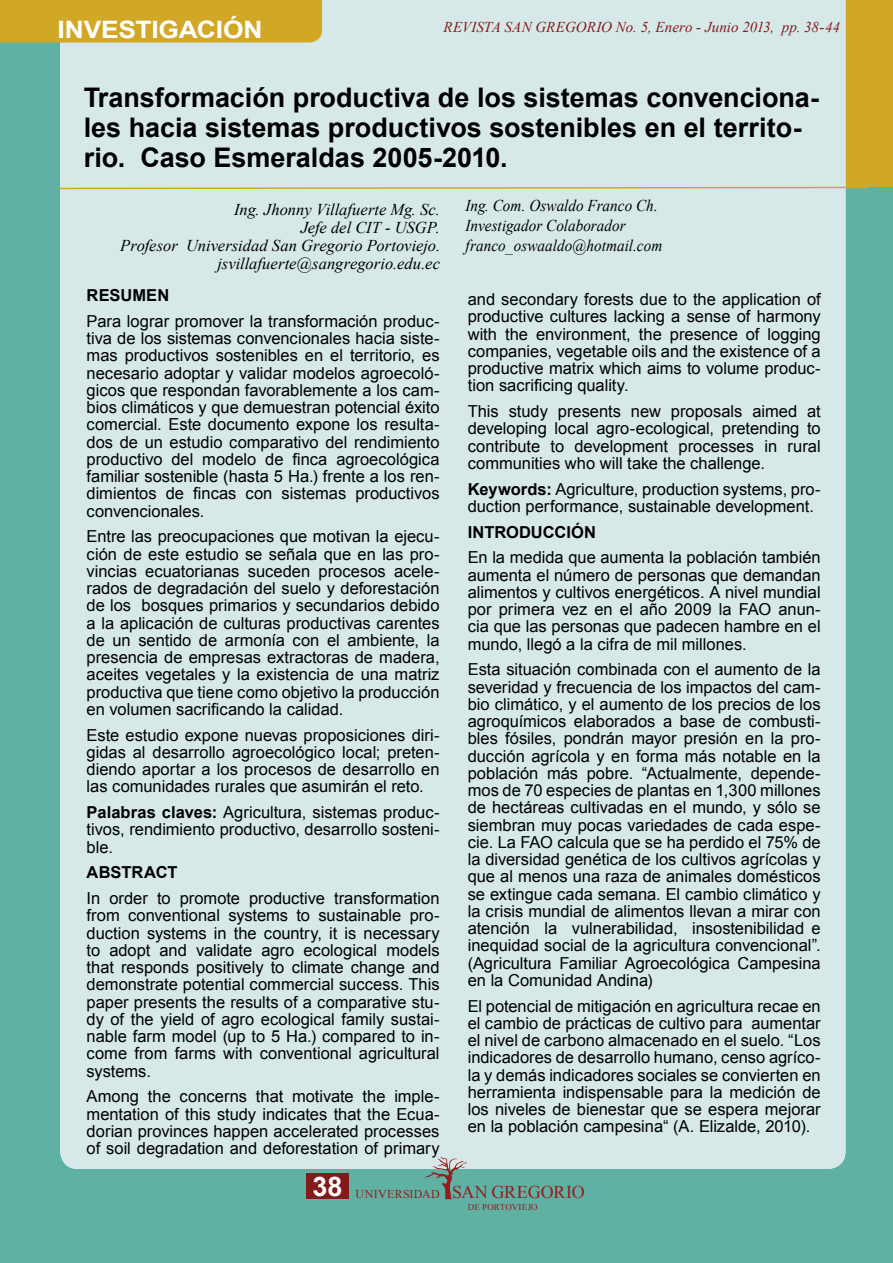
<style>
.page{position:relative;width:893px;height:1263px;background:#5fb2a3}
.page>*{position:absolute;margin:0;border:0;box-sizing:border-box;transform-origin:0 0}
.t1{font:700 27px/30px "Arial";color:#000}
.t2{font:700 27px "Arial";color:#fff}
.t3{font:700 24px "Arial";letter-spacing:-.005em;color:#fff;scale:1.1 1}
.t4{font:16.5px/17.2px "Arial";color:#000;text-align:justify}
.t5{font:italic 16.5px/18px "Times New Roman";color:#000;text-align:right}
.t6{font:italic 16.5px/19.8px "Times New Roman";color:#000;scale:.92 1}
.t7{font:700 16.5px "Arial";color:#000}
.t8{font:italic 15px "Times New Roman";color:#84191b}
.t9{font:12px "Times New Roman";letter-spacing:.03em;color:#981b1e}
.t10{font:9px "Times New Roman";letter-spacing:.01em;color:#981b1e}
.s1{font-weight:700}
.s2{font-size:18px}
</style>
<div class="page">
<div style="left:60px;top:0;width:785px;height:1169px;background:#d6e9e8"></div>
<div style="left:0;top:0;width:322px;height:43px;background:#d1a826"></div>
<div style="left:846px;top:0;width:47px;height:187px;background:#d1a826"></div>
<svg style="left:58px;top:187px;width:808px;height:2px;background:#d0b95b"></svg>
<svg style="left:424px;top:1157px;width:43px;height:42px;background:#84a79e"></svg>
<div style="left:306px;top:1174px;width:43px;height:25px;background:#84191b"></div>
<h2 class="t3" style="left:57px;top:14px;width:188px">INVESTIGACIÓN</h2>
<p class="t8" style="left:443px;top:16px;width:398px">REVISTA SAN GREGORIO No. 5, Enero - Junio 2013, pp. 38-44</p>
<h1 class="t1" style="left:84px;top:83px;width:737px">Transformación productiva de los sistemas convenciona&shy;les hacia sistemas productivos sostenibles en el territo&shy;rio. Caso Esmeraldas 2005-2010.</h1>
<p class="t5" style="left:120px;top:200px;width:321px">Ing. Jhonny Villafuerte Mg. Sc.<br>Jefe del CIT - USGP.<br>Profesor Universidad San Gregorio Portoviejo. jsvillafuerte@sangregorio.edu.ec</p>
<p class="t6" style="left:466px;top:195px;width:215px">Ing. Com. Oswaldo Franco Ch.<br>Investigador Colaborador franco_oswaaldo@hotmail.com</p>
<p class="t7" style="left:87px;top:284px;width:84px">RESUMEN</p>
<p class="t4" style="left:87px;top:313px;width:354px">Para lograr promover la transformación produc&shy;tiva de los sistemas convencionales hacia siste&shy;mas productivos sostenibles en el territorio, es necesario adoptar y validar modelos agroecoló&shy;gicos que respondan favorablemente a los cam&shy;bios climáticos y que demuestran potencial éxito comercial. Este documento expone los resulta&shy;dos de un estudio comparativo del rendimiento productivo del modelo de finca agroecológica familiar sostenible (hasta 5 Ha.) frente a los ren&shy;dimientos de fincas con sistemas productivos convencionales.</p>
<p class="t4" style="left:87px;top:528px;width:354px">Entre las preocupaciones que motivan la ejecu&shy;ción de este estudio se señala que en las pro&shy;vincias ecuatorianas suceden procesos acele&shy;rados de degradación del suelo y deforestación de los bosques primarios y secundarios debido a la aplicación de culturas productivas carentes de un sentido de armonía con el ambiente, la presencia de empresas extractoras de madera, aceites vegetales y la existencia de una matriz productiva que tiene como objetivo la producción en volumen sacrificando la calidad.</p>
<p class="t4" style="left:87px;top:726px;width:354px">Este estudio expone nuevas proposiciones diri&shy;gidas al desarrollo agroecológico local; preten&shy;diendo aportar a los procesos de desarrollo en las comunidades rurales que asumirán el reto.</p>
<p class="t4" style="left:87px;top:804px;width:354px"><span class="s1">Palabras claves:</span> Agricultura, sistemas produc&shy;tivos, rendimiento productivo, desarrollo sosteni&shy;ble.</p>
<p class="t7" style="left:87px;top:861px;width:93px">ABSTRACT</p>
<p class="t4" style="left:87px;top:890px;width:354px">In order to promote productive transformation from conventional systems to sustainable pro&shy;duction systems in the country, it is necessary to adopt and validate agro ecological models that responds positively to climate change and demonstrate potential commercial success. This paper presents the results of a comparative stu&shy;dy of the yield of agro ecological family sustai&shy;nable farm model (up to 5 Ha.) compared to in&shy;come from farms with conventional agricultural systems.</p>
<p class="t4" style="left:87px;top:1088px;width:354px">Among the concerns that motivate the imple&shy;mentation of this study indicates that the Ecua&shy;dorian provinces happen accelerated processes of soil degradation and deforestation of primary</p>
<p class="t4" style="left:468px;top:291px;width:354px">and secondary forests due to the application of productive cultures lacking a sense of harmony with the environment, the presence of logging companies, vegetable oils and the existence of a productive matrix which aims to volume produc&shy;tion sacrificing quality.</p>
<p class="t4" style="left:468px;top:403px;width:354px">This study presents new proposals aimed at developing local agro-ecological, pretending to contribute to development processes in rural communities who will take the challenge.</p>
<p class="t4" style="left:468px;top:480px;width:354px"><span class="s1">Keywords:</span> Agriculture, production systems, pro&shy;duction performance, sustainable development.</p>
<p class="t7" style="left:468px;top:521px;width:130px">INTRODUCCIÓN</p>
<p class="t4" style="left:468px;top:549px;width:354px">En la medida que aumenta la población también aumenta el número de personas que demandan alimentos y cultivos energéticos. A nivel mundial por primera vez en el año 2009 la FAO anun&shy;cia que las personas que padecen hambre en el mundo, llegó a la cifra de mil millones.</p>
<p class="t4" style="left:468px;top:661px;width:354px">Esta situación combinada con el aumento de la severidad y frecuencia de los impactos del cam&shy;bio climático, y el aumento de los precios de los agroquímicos elaborados a base de combusti&shy;bles fósiles, pondrán mayor presión en la pro&shy;ducción agrícola y en forma más notable en la población más pobre. “Actualmente, depende&shy;mos de 70 especies de plantas en 1,300 millones de hectáreas cultivadas en el mundo, y sólo se siembran muy pocas variedades de cada espe&shy;cie. La FAO calcula que se ha perdido el 75% de la diversidad genética de los cultivos agrícolas y que al menos una raza de animales domésticos se extingue cada semana. El cambio climático y la crisis mundial de alimentos llevan a mirar con atención la vulnerabilidad, insostenibilidad e inequidad social de la agricultura convencional”. (Agricultura Familiar Agroecológica Campesina en la Comunidad Andina)</p>
<p class="t4" style="left:468px;top:997px;width:354px">El potencial de mitigación en agricultura recae en el cambio de prácticas de cultivo para aumentar el nivel de carbono almacenado en el suelo. “Los indicadores de desarrollo humano, censo agríco&shy;la y demás indicadores sociales se convierten en herramienta indispensable para la medición de los niveles de bienestar que se espera mejorar en la población campesina“ (A. Elizalde, 2010).</p>
<h1 class="t2" style="left:312px;top:1169px;width:31px">38</h1>
<p class="t9" style="left:355px;top:1186px;width:231px">UNIVERSIDAD <span class="s2">SAN GREGORIO</span></p>
<p class="t10" style="left:468px;top:1200px;width:71px">DE PORTOVIEJO</p>
</div>
